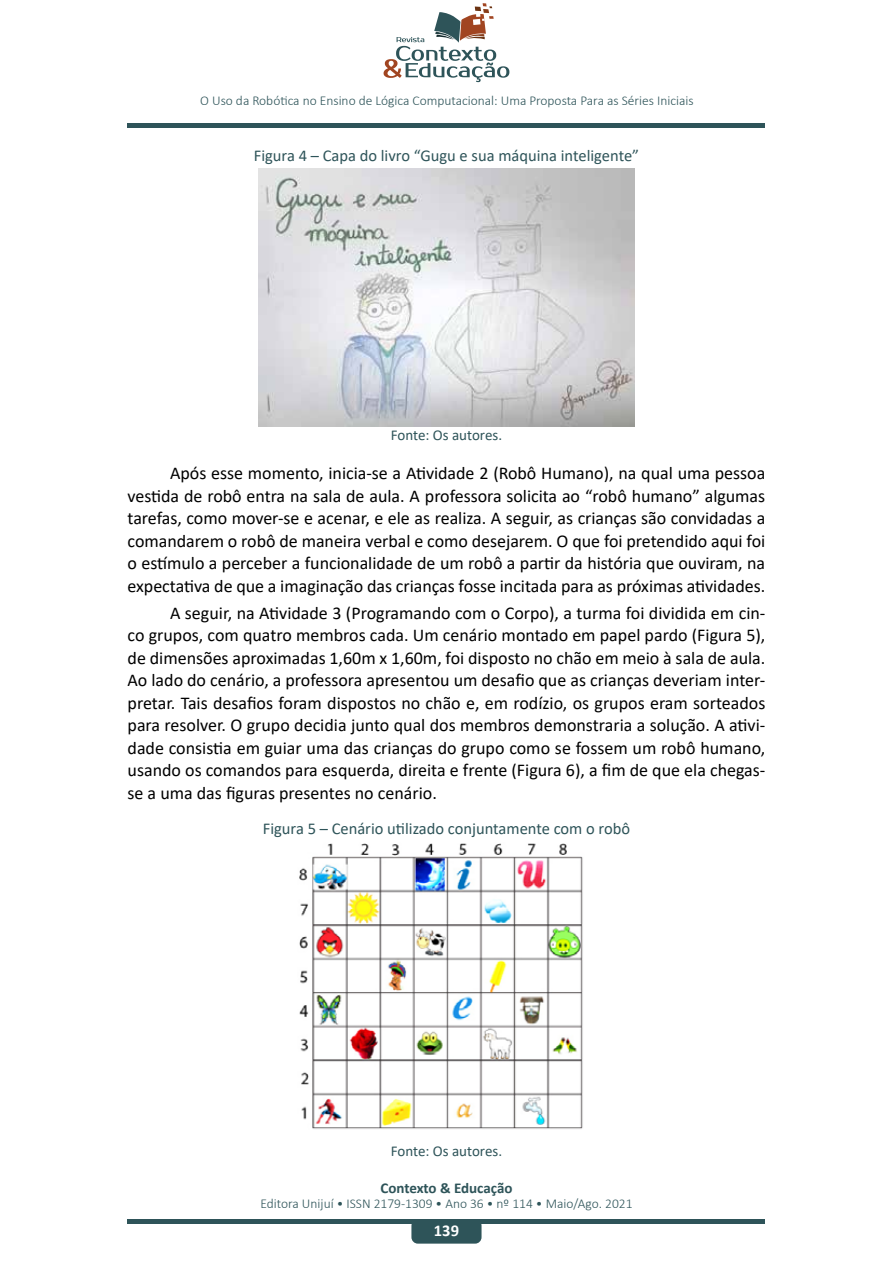
<style>
.page{position:relative;width:893px;height:1263px;background:#fff}
.page>*{position:absolute;margin:0;border:0;box-sizing:border-box;transform-origin:0 0}
.t1{font:18px/22.5px "Calibri";color:#000;text-align:justify}
.t2{font:16.5px "Calibri";color:#2e5459}
.t3{font:700 16.5px "Calibri";color:#fff}
.t4{font:15px "Calibri";color:#2e5459}
.t5{font:700 15px "Calibri";letter-spacing:-.005em;color:#2e5459}
.t6{font:300 13.5px "Calibri";color:#2e5459}
</style>
<div class="page">
<div style="left:128px;top:1219px;width:637px;height:5px;background:#2e5459"></div>
<div style="left:411px;top:1219px;width:71px;height:24px;background:#2e5459;border-radius:6px"></div>
<div style="left:128px;top:123px;width:637px;height:5px;background:#2e5459"></div>
<svg style="left:384px;top:3px;width:125px;height:79px"></svg>
<img style="left:258px;top:168px;width:377px;height:258px">
<img style="left:299px;top:843px;width:284px;height:286px">
<p class="t6" style="left:200px;top:92px;width:495px">O Uso da Robótica no Ensino de Lógica Computacional: Uma Proposta Para as Séries Iniciais</p>
<p class="t2" style="left:254px;top:144px;width:387px">Figura 4 – Capa do livro “Gugu e sua máquina inteligente”</p>
<p class="t4" style="left:391px;top:424px;width:113px">Fonte: Os autores.</p>
<p class="t1" style="left:128px;top:462px;width:639px;text-indent:43px">Após esse momento, inicia-se a Atividade 2 (Robô Humano), na qual uma pessoa vestida de robô entra na sala de aula. A professora solicita ao “robô humano” algumas tarefas, como mover-se e acenar, e ele as realiza. A seguir, as crianças são convidadas a comandarem o robô de maneira verbal e como desejarem. O que foi pretendido aqui foi o estímulo a perceber a funcionalidade de um robô a partir da história que ouviram, na expectativa de que a imaginação das crianças fosse incitada para as próximas atividades.</p>
<p class="t1" style="left:128px;top:601px;width:639px;text-indent:43px">A seguir, na Atividade 3 (Programando com o Corpo), a turma foi dividida em cin&shy;co grupos, com quatro membros cada. Um cenário montado em papel pardo (Figura 5), de dimensões aproximadas 1,60m x 1,60m, foi disposto no chão em meio à sala de aula.<br>Ao lado do cenário, a professora apresentou um desafio que as crianças deveriam inter&shy;pretar. Tais desafios foram dispostos no chão e, em rodízio, os grupos eram sorteados para resolver. O grupo decidia junto qual dos membros demonstraria a solução. A ativi&shy;dade consistia em guiar uma das crianças do grupo como se fossem um robô humano, usando os comandos para esquerda, direita e frente (Figura 6), a fim de que ela chegas&shy;se a uma das figuras presentes no cenário.</p>
<p class="t2" style="left:263px;top:817px;width:369px">Figura 5 – Cenário utilizado conjuntamente com o robô</p>
<p class="t4" style="left:391px;top:1140px;width:113px">Fonte: Os autores.</p>
<p class="t5" style="left:380px;top:1177px;width:134px">Contexto &amp; Educação</p>
<p class="t6" style="left:260px;top:1195px;width:374px">Editora Unijuí • ISSN 2179-1309 • Ano 36 • nº 114 • Maio/Ago. 2021</p>
<p class="t3" style="left:434px;top:1219px;width:27px">139</p>
</div>
